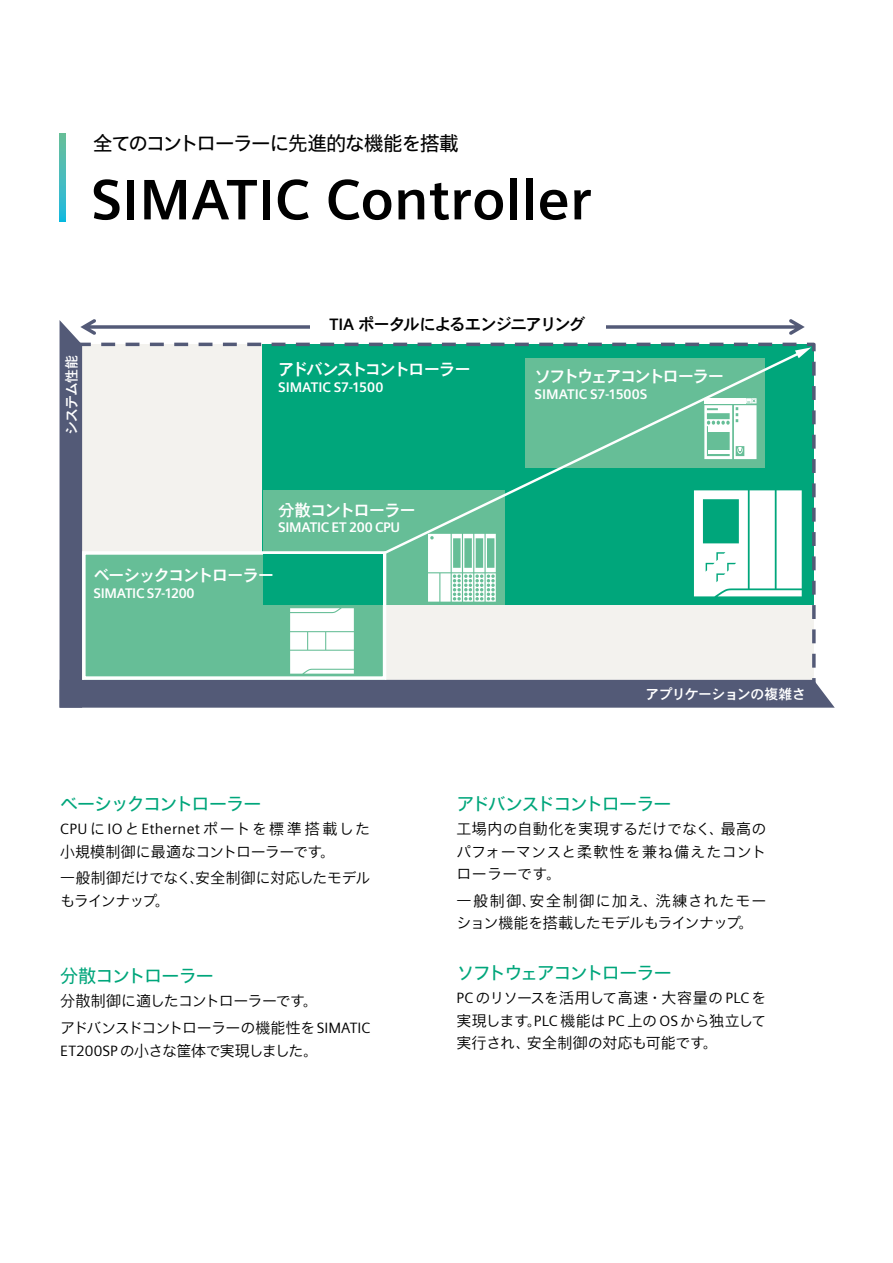
<style>
.page{position:relative;width:893px;height:1263px;background:#fff}
.page>*{position:absolute;margin:0;border:0;box-sizing:border-box;transform-origin:0 0}
.t1{font:700 57px "Siemens Sans Global JPN";color:#000}
.t2{font:700 19.5px "Siemens Sans Global JPN";letter-spacing:-.06em;color:#000}
.t3{font:700 18px "Siemens Sans Global JPN";letter-spacing:-.09em;color:#00a67b}
.t4{font:700 18px "Siemens Sans Global JPN";letter-spacing:-.045em;color:#00a67b}
.t5{font:700 16.5px "Siemens Sans Global JPN";letter-spacing:-.105em;color:#fff}
.t6{font:700 16.5px "Siemens Sans Global JPN";letter-spacing:-.075em;color:#000}
.t7{font:700 16.5px "Siemens Sans Global JPN";letter-spacing:-.07em;color:#fff}
.t8{font:15px/22.5px "Siemens Sans Global JPN";letter-spacing:-.005em;color:#000;text-align:justify}
.t9{font:15px/22.5px "Siemens Sans Global JPN";letter-spacing:.02em;color:#000}
.t10{font:15px/26.7px "Siemens Sans Global JPN";letter-spacing:-.04em;color:#000}
.t11{font:15px/22.5px "Siemens Sans Global JPN";letter-spacing:-.025em;color:#000}
.t12{font:15px "Siemens Sans Global JPN";letter-spacing:-.03em;color:#000}
.t13{font:700 13.95px "Siemens Sans Global JPN";letter-spacing:-.02em;color:#fff}
.t14{font:700 13.95px "Siemens Sans Global JPN";letter-spacing:-.04em;color:#fff}
</style>
<div class="page">
<svg style="left:60px;top:319px;width:775px;height:389px;background:#7dc1ae"></svg>
<svg style="left:60px;top:134px;width:5px;height:87px"></svg>
<h2 class="t2" style="left:93px;top:132px;width:367px">全てのコントローラーに先進的な機能を搭載</h2>
<h1 class="t1" style="left:91px;top:166px;width:502px">SIMATIC Controller</h1>
<p class="t13" style="left:61px;top:434px;width:81px;rotate:-90deg">システム性能</p>
<p class="t6" style="left:329px;top:312px;width:258px">TIA ポータルによるエンジニアリング</p>
<p class="t5" style="left:278px;top:357px;width:194px">アドバンストコントローラー</p>
<p class="t13" style="left:278px;top:377px;width:107px">SIMATIC S7-1500</p>
<p class="t5" style="left:534px;top:364px;width:191px">ソフトウェアコントローラー</p>
<p class="t13" style="left:534px;top:383px;width:114px">SIMATIC S7-1500S</p>
<p class="t7" style="left:278px;top:497px;width:139px">分散コントローラー</p>
<p class="t13" style="left:278px;top:517px;width:124px">SIMATIC ET 200 CPU</p>
<p class="t5" style="left:93px;top:563px;width:182px">ベーシックコントローラー</p>
<p class="t13" style="left:93px;top:582px;width:103px">SIMATIC S7-1200</p>
<p class="t14" style="left:645px;top:684px;width:162px">アプリケーションの複雑さ</p>
<p class="t3" style="left:60px;top:793px;width:203px">ベーシックコントローラー</p>
<p class="t9" style="left:60px;top:818px;width:312px">CPUにIOとEthernet ポートを標準搭載した小規模制御に最適なコントローラーです。</p>
<p class="t11" style="left:60px;top:867px;width:312px">一般制御だけでなく、安全制御に対応したモデルもラインナップ。</p>
<p class="t4" style="left:60px;top:965px;width:155px">分散コントローラー</p>
<p class="t10" style="left:60px;top:988px;width:312px">分散制御に適したコントローラーです。<br>アドバンスドコントローラーの機能性をSIMATIC</p>
<p class="t12" style="left:60px;top:1042px;width:259px">ET200SP の小さな筐体で実現しました。</p>
<p class="t3" style="left:456px;top:793px;width:217px">アドバンスドコントローラー</p>
<p class="t8" style="left:456px;top:818px;width:312px">工場内の自動化を実現するだけでなく、最高のパフォーマンスと柔軟性を兼ね備えたコントローラーです。</p>
<p class="t8" style="left:456px;top:889px;width:312px">一般制御、安全制御に加え、洗練されたモーション機能を搭載したモデルもラインナップ。</p>
<p class="t3" style="left:456px;top:962px;width:217px">ソフトウェアコントローラー</p>
<p class="t8" style="left:456px;top:987px;width:312px">PC のリソースを活用して高速・大容量の PLC を実現します。PLC 機能は PC 上の OS から独立して実行され、安全制御の対応も可能です。</p>
</div>
